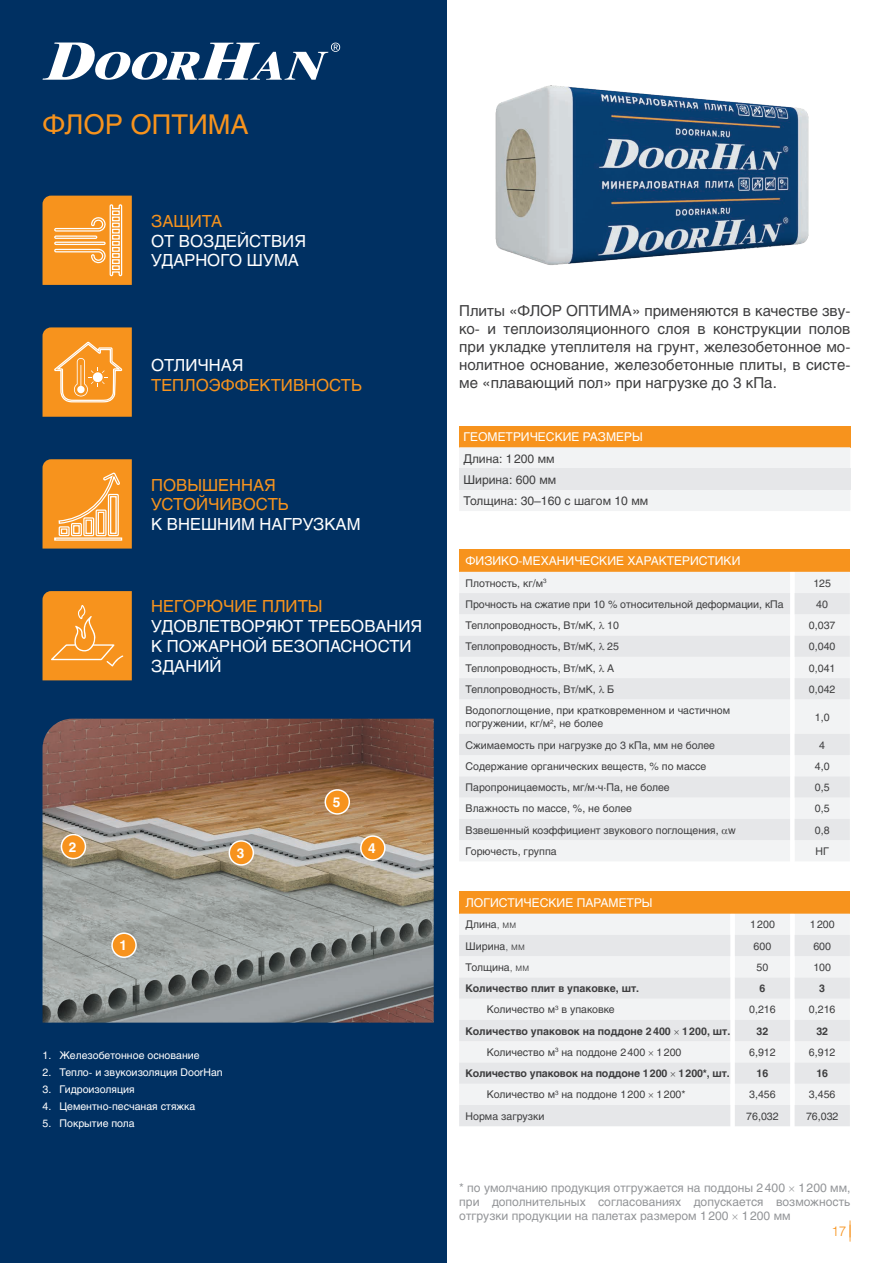
<style>
.page{position:relative;width:893px;height:1263px;background:#fff}
.page>*{position:absolute;margin:0;border:0;box-sizing:border-box;transform-origin:0 0}
.t1{font:27px "Helios C";color:#f7931d}
.t2{font:16.5px/19.8px "Helios C";color:#fff}
.t3{font:16.5px/19.8px "Helios C";color:#f7931d}
.t4{font:15px/18px "Helios C";color:#3e3e3f;text-align:justify}
.t5{font:700 13.5px "Helios C";color:#fff}
.t6{font:13.5px "Helios Light C";color:#f7931d}
.t7{font:12px/14.4px "Helios C";color:#939598;text-align:justify}
.t8{font:12px "Helios C";color:#fff}
.t9{font:12px/21.3px "Helios C";color:#3e3e3f}
.t10{font:10.5px/13.5px "Helios C";color:#3e3e3f}
.t11{font:700 10.5px "Helios C";color:#3e3e3f}
.t12{font:10.5px "Helios C";color:#fff}
.s1{font-family:"Helios Light C"}
</style>
<div class="page">
<div style="left:0;top:0;width:446px;height:1263px;background:#003062"></div>
<svg style="left:43px;top:43px;width:297px;height:37px"></svg>
<svg style="left:850px;top:1220px;width:1px;height:22px"></svg>
<img style="left:43px;top:719px;width:391px;height:303px">
<svg style="left:43px;top:459px;width:89px;height:90px;background:#f5a03b"></svg>
<svg style="left:43px;top:196px;width:89px;height:89px;background:#f6a13b"></svg>
<svg style="left:43px;top:327px;width:89px;height:90px;background:#f49c33"></svg>
<div style="left:459px;top:891px;width:391px;height:23px;background:#f7931d"></div>
<div style="left:459px;top:914px;width:391px;height:21px;background:#f2f3f4"></div>
<svg style="left:730px;top:914px;width:65px;height:21px"></svg>
<svg style="left:459px;top:935px;width:391px;height:191px;fill:#e6e7e9"></svg>
<div style="left:459px;top:550px;width:391px;height:22px;background:#f7931d"></div>
<div style="left:459px;top:572px;width:391px;height:289px;background:#f2f3f4"></div>
<svg style="left:790px;top:572px;width:5px;height:289px"></svg>
<div style="left:459px;top:593px;width:391px;height:247px;background:#ecedef"></div>
<img style="left:495px;top:85px;width:314px;height:180px">
<div style="left:459px;top:426px;width:391px;height:21px;background:#f7931d"></div>
<div style="left:459px;top:447px;width:391px;height:64px;background:#f2f3f4"></div>
<div style="left:459px;top:468px;width:391px;height:22px;background:#e6e7e9"></div>
<div style="left:112px;top:933px;width:24px;height:24px;background:#f7931d;border-radius:50%"></div>
<div style="left:111px;top:932px;width:26px;height:26px;border:2px solid #fff;border-radius:50%"></div>
<div style="left:61px;top:834px;width:24px;height:24px;background:#f7931d;border-radius:50%"></div>
<div style="left:61px;top:834px;width:25px;height:25px;border:2px solid #fff;border-radius:50%"></div>
<div style="left:229px;top:841px;width:24px;height:24px;background:#f7931d;border-radius:50%"></div>
<div style="left:229px;top:840px;width:25px;height:26px;border:2px solid #fff;border-radius:50%"></div>
<div style="left:361px;top:836px;width:24px;height:24px;background:#f7931d;border-radius:50%"></div>
<div style="left:360px;top:835px;width:26px;height:26px;border:2px solid #fff;border-radius:50%"></div>
<div style="left:325px;top:790px;width:24px;height:24px;background:#f7931d;border-radius:50%"></div>
<div style="left:325px;top:789px;width:25px;height:26px;border:2px solid #fff;border-radius:50%"></div>
<svg style="left:43px;top:591px;width:89px;height:89px;background:#f69727"></svg>
<svg style="left:674px;top:1030px;width:5px;height:4px"></svg>
<svg style="left:649px;top:1051px;width:4px;height:4px"></svg>
<svg style="left:671px;top:1072px;width:4px;height:5px"></svg>
<svg style="left:649px;top:1093px;width:4px;height:5px"></svg>
<svg style="left:599px;top:622px;width:5px;height:7px"></svg>
<svg style="left:599px;top:643px;width:5px;height:7px"></svg>
<svg style="left:599px;top:664px;width:5px;height:8px"></svg>
<svg style="left:599px;top:685px;width:5px;height:8px"></svg>
<svg style="left:722px;top:829px;width:6px;height:5px"></svg>
<h1 class="t1" style="left:43px;top:108px;width:208px">ФЛОР ОПТИМА</h1>
<h2 class="t3" style="left:151px;top:211px;width:72px">ЗАЩИТА</h2>
<h2 class="t2" style="left:151px;top:231px;width:156px">ОТ ВОЗДЕЙСТВИЯ<br>УДАРНОГО ШУМА</h2>
<h2 class="t2" style="left:151px;top:355px;width:94px">ОТЛИЧНАЯ</h2>
<h2 class="t3" style="left:151px;top:375px;width:212px">ТЕПЛОЭФФЕКТИВНОСТЬ</h2>
<h2 class="t3" style="left:151px;top:475px;width:139px">ПОВЫШЕННАЯ<br>УСТОЙЧИВОСТЬ</h2>
<h2 class="t2" style="left:151px;top:514px;width:211px">К ВНЕШНИМ НАГРУЗКАМ</h2>
<h2 class="t3" style="left:151px;top:596px;width:173px">НЕГОРЮЧИЕ ПЛИТЫ</h2>
<h2 class="t2" style="left:151px;top:616px;width:272px">УДОВЛЕТВОРЯЮТ ТРЕБОВАНИЯ<br>К ПОЖАРНОЙ БЕЗОПАСНОСТИ<br>ЗДАНИЙ</h2>
<p class="t5" style="left:69px;top:839px;width:9px">2</p>
<p class="t5" style="left:120px;top:938px;width:9px">1</p>
<p class="t5" style="left:333px;top:794px;width:9px">5</p>
<p class="t5" style="left:237px;top:845px;width:9px">3</p>
<p class="t5" style="left:368px;top:841px;width:9px">4</p>
<p class="t12" style="left:43px;top:1049px;width:159px">1. Железобетонное основание</p>
<p class="t12" style="left:43px;top:1066px;width:182px">2. Тепло- и звукоизоляция DoorHan</p>
<p class="t12" style="left:43px;top:1083px;width:94px">3. Гидроизоляция</p>
<p class="t12" style="left:43px;top:1100px;width:154px">4. Цементно-песчаная стяжка</p>
<p class="t12" style="left:43px;top:1117px;width:94px">5. Покрытие пола</p>
<p class="t4" style="left:459px;top:301px;width:393px">Плиты «ФЛОР ОПТИМА» применяются в качестве зву&shy;ко- и теплоизоляционного слоя в конструкции полов при укладке утеплителя на грунт, железобетонное мо&shy;нолитное основание, железобетонные плиты, в систе&shy;ме «плавающий пол» при нагрузке до 3 кПа.</p>
<p class="t8" style="left:463px;top:430px;width:181px">ГЕОМЕТРИЧЕСКИЕ РАЗМЕРЫ</p>
<p class="t9" style="left:463px;top:448px;width:186px">Длина: 1 200 мм<br>Ширина: 600 мм<br>Толщина: 30–160 с шагом 10 мм</p>
<p class="t8" style="left:465px;top:554px;width:276px">ФИЗИКО-МЕХАНИЧЕСКИЕ ХАРАКТЕРИСТИКИ</p>
<p class="t10" style="left:465px;top:576px;width:83px">Плотность, кг/м<sup>3</sup></p>
<p class="t10" style="left:813px;top:576px;width:19px">125</p>
<p class="t10" style="left:466px;top:597px;width:320px">Прочность на сжатие при 10 % относительной деформации, кПа</p>
<p class="t10" style="left:816px;top:597px;width:13px">40</p>
<p class="t10" style="left:466px;top:618px;width:155px">Теплопроводность, Вт/мК, 10</p>
<p class="t10" style="left:809px;top:618px;width:28px">0,037</p>
<p class="t10" style="left:466px;top:640px;width:155px">Теплопроводность, Вт/мК, 25</p>
<p class="t10" style="left:809px;top:640px;width:28px">0,040</p>
<p class="t10" style="left:466px;top:661px;width:150px">Теплопроводность, Вт/мК, А</p>
<p class="t10" style="left:809px;top:661px;width:28px">0,041</p>
<p class="t10" style="left:466px;top:682px;width:150px">Теплопроводность, Вт/мК, Б</p>
<p class="t10" style="left:809px;top:682px;width:28px">0,042</p>
<p class="t10" style="left:466px;top:703px;width:266px">Водопоглощение, при кратковременном и частичном погружении, кг/м<sup>2</sup>, не более</p>
<p class="t10" style="left:815px;top:710px;width:16px">1,0</p>
<p class="t10" style="left:466px;top:738px;width:251px">Сжимаемость при нагрузке до 3 кПа, мм не более</p>
<p class="t10" style="left:819px;top:738px;width:7px">4</p>
<p class="t10" style="left:466px;top:759px;width:242px">Содержание органических веществ, % по массе</p>
<p class="t10" style="left:815px;top:759px;width:16px">4,0</p>
<p class="t10" style="left:466px;top:780px;width:206px">Паропроницаемость, мг/м·ч·Па, не более</p>
<p class="t10" style="left:815px;top:780px;width:16px">0,5</p>
<p class="t10" style="left:466px;top:802px;width:168px">Влажность по массе, %, не более</p>
<p class="t10" style="left:815px;top:802px;width:16px">0,5</p>
<p class="t10" style="left:466px;top:823px;width:272px">Взвешенный коэффициент звукового поглощения, w</p>
<p class="t10" style="left:815px;top:823px;width:16px">0,8</p>
<p class="t10" style="left:466px;top:844px;width:93px">Горючесть, группа</p>
<p class="t10" style="left:815px;top:844px;width:15px">НГ</p>
<p class="t8" style="left:465px;top:896px;width:189px">ЛОГИСТИЧЕСКИЕ ПАРАМЕТРЫ</p>
<p class="t10" style="left:465px;top:918px;width:52px">Длина<span class="s1">, мм</span></p>
<p class="t10" style="left:750px;top:918px;width:26px">1 200</p>
<p class="t10" style="left:810px;top:918px;width:26px">1 200</p>
<p class="t10" style="left:465px;top:939px;width:61px">Ширина<span class="s1">, мм</span></p>
<p class="t10" style="left:754px;top:939px;width:19px">600</p>
<p class="t10" style="left:813px;top:939px;width:19px">600</p>
<p class="t10" style="left:465px;top:960px;width:65px">Толщина<span class="s1">, мм</span></p>
<p class="t10" style="left:757px;top:960px;width:13px">50</p>
<p class="t10" style="left:813px;top:960px;width:19px">100</p>
<p class="t11" style="left:465px;top:982px;width:175px">Количество плит в упаковке, шт.</p>
<p class="t11" style="left:759px;top:982px;width:7px">6</p>
<p class="t11" style="left:819px;top:982px;width:7px">3</p>
<p class="t10" style="left:487px;top:1003px;width:129px">Количество м<sup>3</sup> в упаковке</p>
<p class="t10" style="left:749px;top:1003px;width:28px">0,216</p>
<p class="t10" style="left:809px;top:1003px;width:28px">0,216</p>
<p class="t11" style="left:465px;top:1025px;width:266px">Количество упаковок на поддоне 2400 1200, шт.</p>
<p class="t11" style="left:756px;top:1025px;width:13px">32</p>
<p class="t11" style="left:816px;top:1025px;width:13px">32</p>
<p class="t10" style="left:487px;top:1045px;width:196px">Количество м<sup>3</sup> на поддоне 2 400 1 200</p>
<p class="t10" style="left:749px;top:1045px;width:28px">6,912</p>
<p class="t10" style="left:809px;top:1045px;width:28px">6,912</p>
<p class="t11" style="left:465px;top:1067px;width:266px">Количество упаковок на поддоне 1200 1200*, шт.</p>
<p class="t11" style="left:757px;top:1067px;width:13px">16</p>
<p class="t11" style="left:816px;top:1067px;width:13px">16</p>
<p class="t10" style="left:487px;top:1088px;width:200px">Количество м<sup>3</sup> на поддоне 1 200 1 200*</p>
<p class="t10" style="left:749px;top:1088px;width:28px">3,456</p>
<p class="t10" style="left:809px;top:1088px;width:28px">3,456</p>
<p class="t10" style="left:465px;top:1109px;width:81px">Норма загрузки</p>
<p class="t10" style="left:746px;top:1109px;width:34px">76,032</p>
<p class="t10" style="left:806px;top:1109px;width:34px">76,032</p>
<p class="t7" style="left:459px;top:1180px;width:393px">* по умолчанию продукция отгружается на поддоны 2 400 1 200 мм, при дополнительных согласованиях допускается возможность отгрузки продукции на палетах размером 1 200 1 200 мм</p>
<p class="t6" style="left:831px;top:1223px;width:17px">17</p>
</div>
